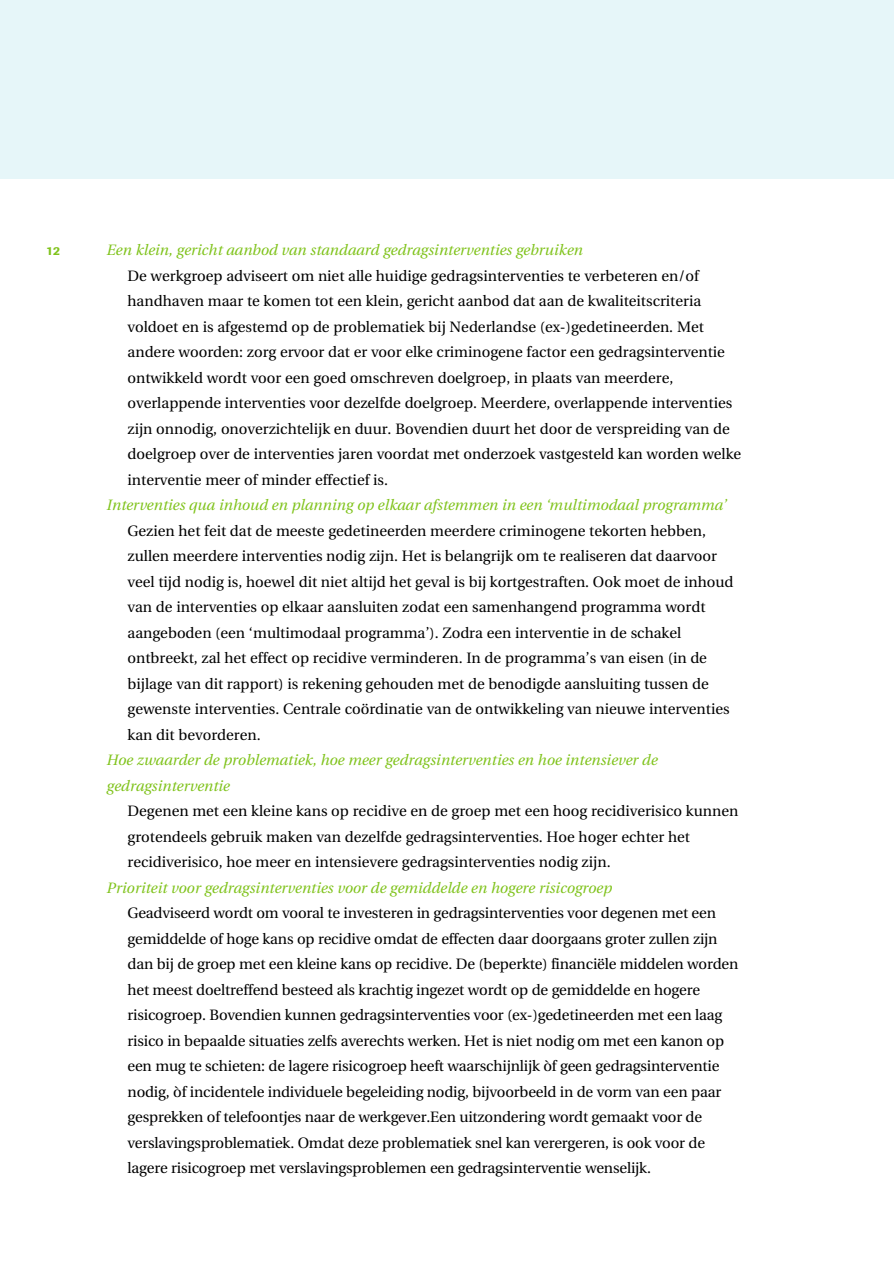
<style>
.page{position:relative;width:894px;height:1262px;background:#fff}
.page>*{position:absolute;margin:0;border:0;box-sizing:border-box;transform-origin:0 0}
.t1{font:15px/25.5px "Utopia";color:#000}
.t2{font:italic 15px/25.5px "Utopia";color:#80c31c}
.t3{font:500 12px "Imago";color:#80c31c}
</style>
<div class="page">
<div style="left:0;top:0;width:894px;height:179px;background:#e6f6f9"></div>
<p class="t3" style="left:46px;top:247px;width:15px">12</p>
<p class="t2" style="left:106px;top:238px;width:478px">Een klein, gericht aanbod van standaard gedragsinterventies gebruiken</p>
<p class="t1" style="left:128px;top:264px;width:615px">De werkgroep adviseert om niet alle huidige gedragsinterventies te verbeteren en/of handhaven maar te komen tot een klein, gericht aanbod dat aan de kwaliteitscriteria voldoet en is afgestemd op de problematiek bij Nederlandse (ex-)gedetineerden. Met andere woorden: zorg ervoor dat er voor elke criminogene factor een gedragsinterventie ontwikkeld wordt voor een goed omschreven doelgroep, in plaats van meerdere, overlappende interventies voor dezelfde doelgroep. Meerdere, overlappende interventies zijn onnodig, onoverzichtelijk en duur. Bovendien duurt het door de verspreiding van de doelgroep over de interventies jaren voordat met onderzoek vastgesteld kan worden welke interventie meer of minder effectief is.</p>
<p class="t2" style="left:106px;top:493px;width:621px">Interventies qua inhoud en planning op elkaar afstemmen in een ‘multimodaal programma’</p>
<p class="t1" style="left:128px;top:519px;width:607px">Gezien het feit dat de meeste gedetineerden meerdere criminogene tekorten hebben, zullen meerdere interventies nodig zijn. Het is belangrijk om te realiseren dat daarvoor veel tijd nodig is, hoewel dit niet altijd het geval is bij kortgestraften. Ook moet de inhoud van de interventies op elkaar aansluiten zodat een samenhangend programma wordt aangeboden (een ‘multimodaal programma’). Zodra een interventie in de schakel ontbreekt, zal het effect op recidive verminderen. In de programma’s van eisen (in de bijlage van dit rapport) is rekening gehouden met de benodigde aansluiting tussen de gewenste interventies. Centrale coördinatie van de ontwikkeling van nieuwe interventies kan dit bevorderen.</p>
<p class="t2" style="left:106px;top:748px;width:552px">Hoe zwaarder de problematiek, hoe meer gedragsinterventies en hoe intensiever de gedragsinterventie</p>
<p class="t1" style="left:128px;top:799px;width:612px">Degenen met een kleine kans op recidive en de groep met een hoog recidiverisico kunnen grotendeels gebruik maken van dezelfde gedragsinterventies. Hoe hoger echter het recidiverisico, hoe meer en intensievere gedragsinterventies nodig zijn.</p>
<p class="t2" style="left:106px;top:876px;width:507px">Prioriteit voor gedragsinterventies voor de gemiddelde en hogere risicogroep</p>
<p class="t1" style="left:128px;top:901px;width:612px">Geadviseerd wordt om vooral te investeren in gedragsinterventies voor degenen met een gemiddelde of hoge kans op recidive omdat de effecten daar doorgaans groter zullen zijn dan bij de groep met een kleine kans op recidive. De (beperkte) financiële middelen worden het meest doeltreffend besteed als krachtig ingezet wordt op de gemiddelde en hogere risicogroep. Bovendien kunnen gedragsinterventies voor (ex-)gedetineerden met een laag risico in bepaalde situaties zelfs averechts werken. Het is niet nodig om met een kanon op een mug te schieten: de lagere risicogroep heeft waarschijnlijk òf geen gedragsinterventie nodig, òf incidentele individuele begeleiding nodig, bijvoorbeeld in de vorm van een paar gesprekken of telefoontjes naar de werkgever.Een uitzondering wordt gemaakt voor de verslavingsproblematiek. Omdat deze problematiek snel kan verergeren, is ook voor de lagere risicogroep met verslavingsproblemen een gedragsinterventie wenselijk.</p>
</div>
